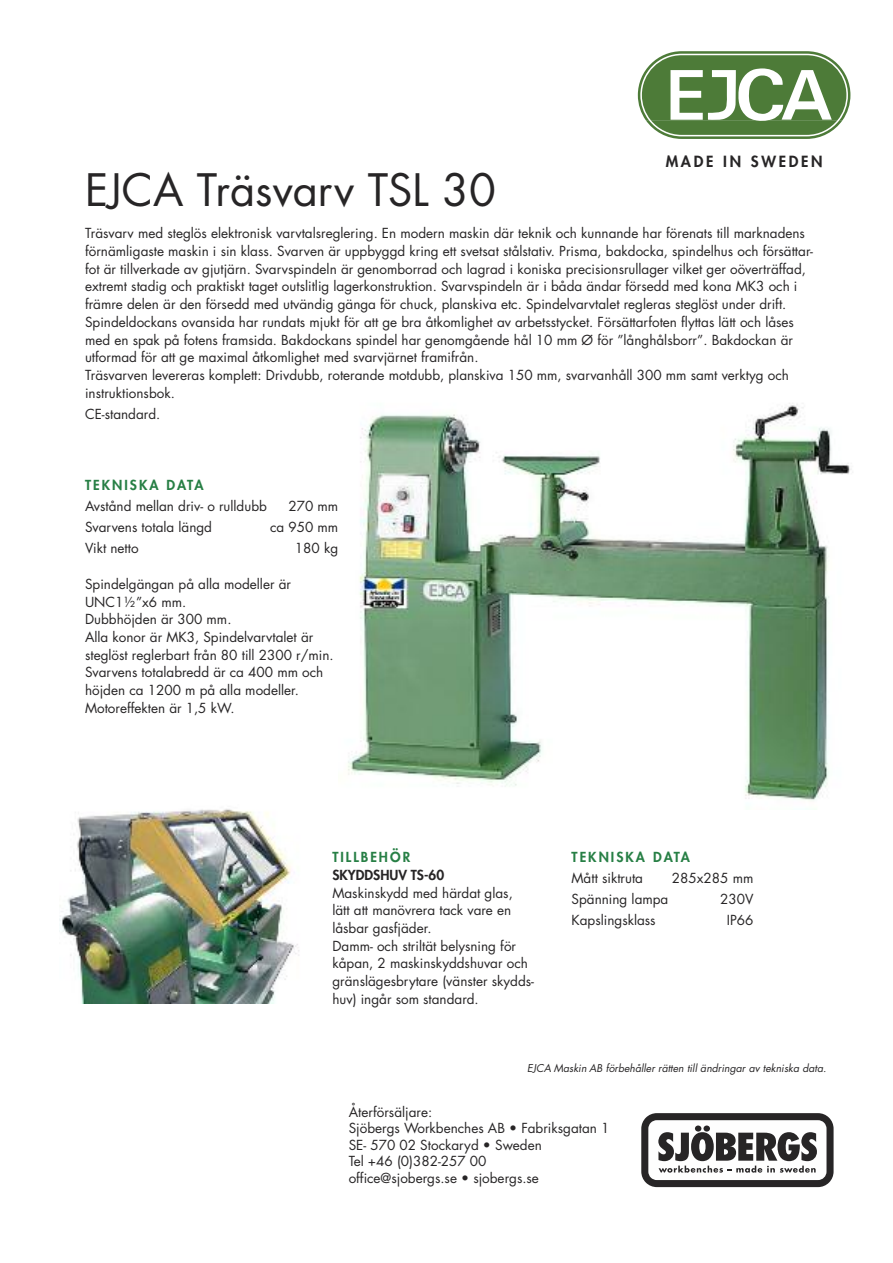
<style>
.page{position:relative;width:893px;height:1263px;background:#fff}
.page>*{position:absolute;margin:0;border:0;box-sizing:border-box;transform-origin:0 0}
.t1{font:43.5px "Futura";color:#272526}
.t2{font:800 15px "Futura";letter-spacing:.18em;color:#272526}
.t3{font:13.5px/17.7px "Futura";color:#272526}
.t4{font:800 13.5px "Futura";letter-spacing:.15em;color:#277f45}
.t5{font:800 13.5px "Futura";color:#272526}
.t6{font:italic 10.5px "Futura";color:#272526}
</style>
<div class="page">
<svg style="left:638px;top:51px;width:212px;height:88px"></svg>
<img style="left:348px;top:403px;width:504px;height:397px">
<svg style="left:641px;top:1113px;width:193px;height:74px"></svg>
<img style="left:60px;top:809px;width:239px;height:195px">
<p class="t2" style="left:666px;top:154px;width:158px">MADE IN SWEDEN</p>
<h1 class="t1" style="left:85px;top:170px;width:412px">EJCA Träsvarv TSL 30</h1>
<p class="t3" style="left:85px;top:226px;width:729px">Träsvarv med steglös elektronisk varvtalsreglering. En modern maskin där teknik och kunnande har förenats till marknadens förnämligaste maskin i sin klass. Svarven är uppbyggd kring ett svetsat stålstativ. Prisma, bakdocka, spindelhus och försättar&shy;fot är tillverkade av gjutjärn. Svarvspindeln är genomborrad och lagrad i koniska precisionsrullager vilket ger oöverträffad, extremt stadig och praktiskt taget outslitlig lagerkonstruktion. Svarvspindeln är i båda ändar försedd med kona MK3 och i främre delen är den försedd med utvändig gänga för chuck, planskiva etc. Spindelvarvtalet regleras steglöst under drift.<br>Spindeldockans ovansida har rundats mjukt för att ge bra åtkomlighet av arbetsstycket. Försättarfoten flyttas lätt och låses med en spak på fotens framsida. Bakdockans spindel har genomgående hål 10 mm Ø för ”långhålsborr”. Bakdockan är utformad för att ge maximal åtkomlighet med svarvjärnet framifrån.<br>Träsvarven levereras komplett: Drivdubb, roterande motdubb, planskiva 150 mm, svarvanhåll 300 mm samt verktyg och instruktionsbok.</p>
<p class="t3" style="left:85px;top:406px;width:77px">CE-standard.</p>
<p class="t4" style="left:85px;top:479px;width:120px">TEKNISKA DATA</p>
<p class="t3" style="left:85px;top:499px;width:183px">Avstånd mellan driv- o rulldubb</p>
<p class="t3" style="left:288px;top:499px;width:51px">270 mm</p>
<p class="t3" style="left:85px;top:520px;width:129px">Svarvens totala längd</p>
<p class="t3" style="left:270px;top:520px;width:70px">ca 950 mm</p>
<p class="t3" style="left:85px;top:541px;width:55px">Vikt netto</p>
<p class="t3" style="left:295px;top:541px;width:45px">180 kg</p>
<p class="t3" style="left:85px;top:576px;width:250px">Spindelgängan på alla modeller är<br>UNC1½”x6 mm.<br>Dubbhöjden är 300 mm.<br>Alla konor är MK3, Spindelvarvtalet är steglöst reglerbart från 80 till 2300 r/min.<br>Svarvens totalabredd är ca 400 mm och höjden ca 1200 m på alla modeller.<br>Motoreffekten är 1,5 kW.</p>
<p class="t4" style="left:332px;top:850px;width:79px">TILLBEHÖR</p>
<p class="t5" style="left:332px;top:868px;width:113px">SKYDDSHUV TS-60</p>
<p class="t3" style="left:332px;top:885px;width:203px">Maskinskydd med härdat glas,<br>lätt att manövrera tack vare en låsbar gasfjäder.<br>Damm- och striltät belysning för kåpan, 2 maskinskyddshuvar och gränslägesbrytare (vänster skydds&shy;huv) ingår som standard.</p>
<p class="t4" style="left:572px;top:850px;width:120px">TEKNISKA DATA</p>
<p class="t3" style="left:572px;top:870px;width:73px">Mått siktruta</p>
<p class="t3" style="left:672px;top:870px;width:83px">285x285 mm</p>
<p class="t3" style="left:572px;top:891px;width:98px">Spänning lampa</p>
<p class="t3" style="left:720px;top:891px;width:35px">230V</p>
<p class="t3" style="left:572px;top:912px;width:86px">Kapslingsklass</p>
<p class="t3" style="left:727px;top:912px;width:28px">IP66</p>
<p class="t6" style="left:527px;top:1063px;width:301px">EJCA Maskin AB förbehåller rätten till ändringar av tekniska data.</p>
<p class="t3" style="left:349px;top:1105px;width:262px;line-height:16.5px">Återförsäljare:<br>Sjöbergs Workbenches AB • Fabriksgatan 1<br>SE- 570 02 Stockaryd • Sweden<br>Tel +46 (0)382-257 00<br>office@sjobergs.se • sjobergs.se</p>
</div>
